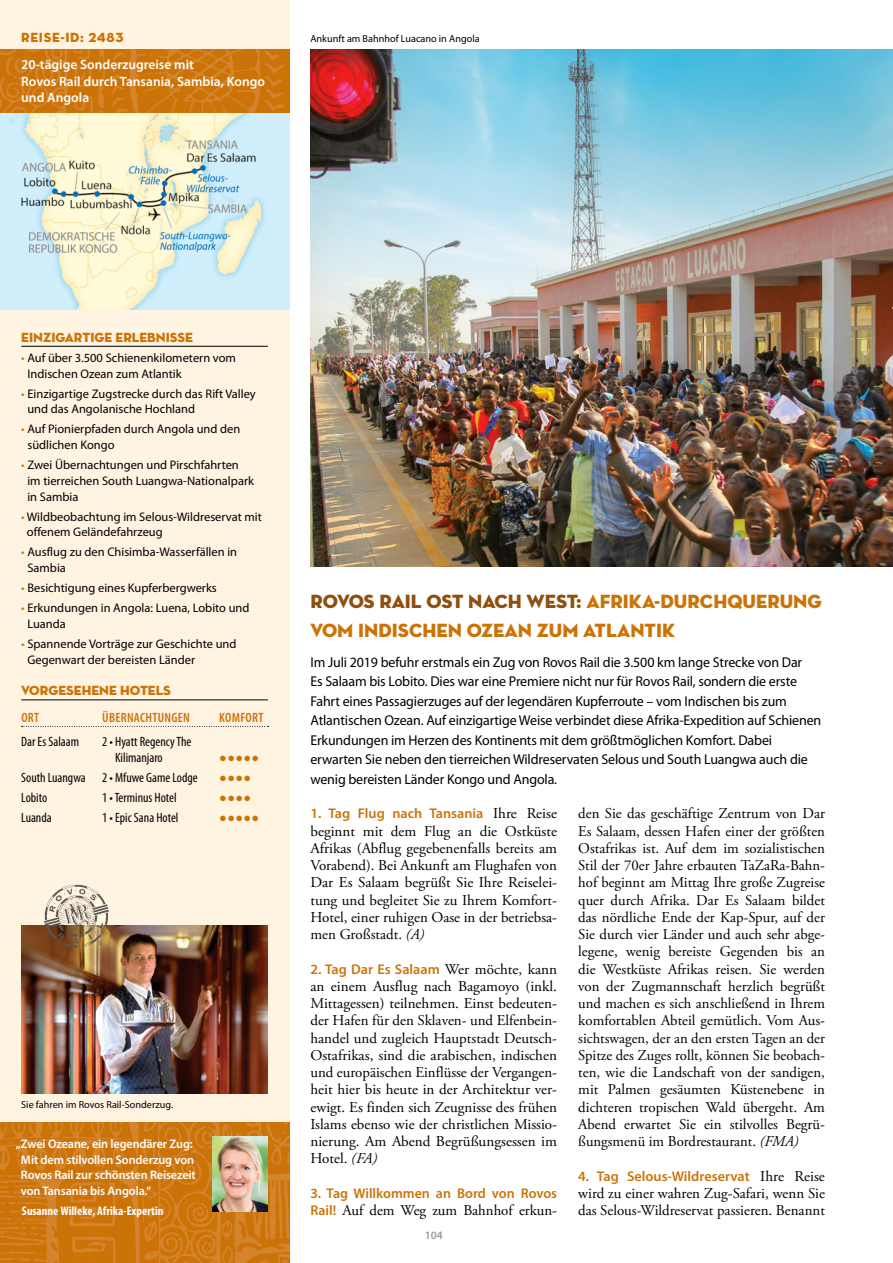
<style>
.page{position:relative;width:893px;height:1263px;background:#fff}
.page>*{position:absolute;margin:0;border:0;box-sizing:border-box;transform-origin:0 0}
.t1{font:19.5px/28.8px "Neutra Disp Titling";color:#cc7307}
.t2{font:15px/17.2px "Adobe Garamond Pro";color:#000;text-align:justify}
.t3{font:14.25px/19.5px "Myriad Pro";letter-spacing:-.01em;color:#000}
.t4{font:600 14.1px "Myriad Pro";color:#cc7307}
.t5{font:condensed 13.5px/15.8px "Myriad Pro";color:#000}
.t6{font:600 13.5px/16.5px "Myriad Pro";color:#fff}
.t7{font:13.5px "Neutra Disp Titling";color:#cc7307}
.t8{font:600 condensed 13.5px "Myriad Pro";letter-spacing:.02em;color:#cc7307}
.t9{font:13.5px "Neutra Disp Titling";letter-spacing:.05em;color:#cc7307}
.t10{font:12.75px "Arial";color:#cc7307}
.t11{font:12.45px/15.8px "Myriad Pro";color:#000}
.t12{font:600 12.45px/15.8px "Myriad Pro";letter-spacing:-.01em;color:#fff}
.t13{font:700 condensed 12.45px "Myriad Pro";color:#fff}
.t14{font:600 11.25px "Myriad Pro";color:#9a9897}
.t15{font:10.2px "Myriad Pro";color:#000}
.s1{color:#cc7307}
.s2{color:#8f4f0e}
.s3{font-family:"Adobe Garamond Pro";font-weight:400;font-size:15px;color:#000}
.s4{font-style:italic}
.s5{font-family:"Myriad Pro";font-weight:600;font-size:14.1px;color:#cc7307}
</style>
<div class="page">
<div style="left:0;top:0;width:289px;height:1263px;background:#fff3e1"></div>
<img style="left:0;top:49px;width:289px;height:261px">
<hr style="left:21px;top:346px;width:247px;height:1px;background:#000">
<hr style="left:21px;top:700px;width:247px;height:1px;background:#000">
<svg style="left:22px;top:726px;width:246px;height:1px"></svg>
<img style="left:0;top:1123px;width:289px;height:140px">
<img style="left:310px;top:49px;width:583px;height:517px">
<img style="left:21px;top:926px;width:247px;height:167px">
<img style="left:42px;top:884px;width:70px;height:66px">
<img style="left:213px;top:1136px;width:55px;height:75px">
<p class="t9" style="left:21px;top:29px;width:104px">REISE-ID: 2483</p>
<p class="t6" style="left:21px;top:57px;width:245px">20-tägige Sonderzugreise mit<br>Rovos Rail durch Tansania, Sambia, Kongo und Angola</p>
<p class="t15" style="left:310px;top:33px;width:171px">Ankunft am Bahnhof Luacano in Angola</p>
<p class="t7" style="left:21px;top:329px;width:173px">EINZIGARTIGE ERLEBNISSE</p>
<p class="t11" style="left:27px;top:350px;width:210px;text-indent:-6px"><span class="s1">•</span> Auf über 3.500 Schienenkilometern vom<br>Indischen Ozean zum Atlantik</p>
<p class="t11" style="left:27px;top:386px;width:230px;text-indent:-6px"><span class="s1">•</span> Einzigartige Zugstrecke durch das Rift Valley und das Angolanische Hochland</p>
<p class="t11" style="left:27px;top:421px;width:214px;text-indent:-6px"><span class="s1">•</span> Auf Pionierpfaden durch Angola und den südlichen Kongo</p>
<p class="t11" style="left:27px;top:457px;width:228px;text-indent:-6px"><span class="s1">•</span> Zwei Übernachtungen und Pirschfahrten im tierreichen South Luangwa-Nationalpark in Sambia</p>
<p class="t11" style="left:27px;top:509px;width:237px;text-indent:-6px"><span class="s1">•</span> Wildbeobachtung im Selous-Wildreservat mit offenem Geländefahrzeug</p>
<p class="t11" style="left:27px;top:544px;width:211px;text-indent:-6px"><span class="s1">•</span> Ausflug zu den Chisimba-Wasserfällen in<br>Sambia</p>
<p class="t11" style="left:21px;top:580px;width:197px"><span class="s1">•</span> Besichtigung eines Kupferbergwerks</p>
<p class="t11" style="left:27px;top:600px;width:224px;text-indent:-6px"><span class="s1">•</span> Erkundungen in Angola: Luena, Lobito und<br>Luanda</p>
<p class="t11" style="left:27px;top:636px;width:211px;text-indent:-6px"><span class="s1">•</span> Spannende Vorträge zur Geschichte und<br>Gegenwart der bereisten Länder</p>
<p class="t7" style="left:21px;top:682px;width:151px">VORGESEHENE HOTELS</p>
<p class="t8" style="left:21px;top:710px;width:19px">ORT</p>
<p class="t8" style="left:102px;top:710px;width:89px">ÜBERNACHTUNGEN</p>
<p class="t8" style="left:219px;top:710px;width:46px">KOMFORT</p>
<p class="t5" style="left:21px;top:734px;width:59px">Dar Es Salaam</p>
<p class="t5" style="left:115px;top:734px;width:78px;text-indent:-13px">2 • Hyatt RegencyThe<br>Kilimanjaro</p>
<p class="t10" style="left:219px;top:749px;width:42px">●●●●●</p>
<p class="t5" style="left:21px;top:770px;width:178px">South Luangwa 2 • Mfuwe Game Lodge</p>
<p class="t10" style="left:219px;top:769px;width:33px">●●●●</p>
<p class="t5" style="left:21px;top:790px;width:27px">Lobito</p>
<p class="t5" style="left:102px;top:790px;width:76px">1 •Terminus Hotel</p>
<p class="t10" style="left:219px;top:789px;width:33px">●●●●</p>
<p class="t5" style="left:21px;top:810px;width:32px">Luanda</p>
<p class="t5" style="left:102px;top:810px;width:78px">1 • Epic Sana Hotel</p>
<p class="t10" style="left:219px;top:809px;width:42px">●●●●●</p>
<p class="t15" style="left:21px;top:1098px;width:153px">Sie fahren im Rovos Rail-Sonderzug.</p>
<p class="t12" style="left:21px;top:1136px;width:176px;text-indent:-5px">„Zwei Ozeane, ein legendärer Zug:<br>Mit dem stilvollen Sonderzug von<br>Rovos Rail zur schönsten Reisezeit von Tansania bis Angola.“</p>
<p class="t13" style="left:22px;top:1204px;width:143px">Susanne Willeke, Afrika-Expertin</p>
<h1 class="t1" style="left:310px;top:587px;width:513px"><span class="s2">ROVOS RAIL OST NACH WEST:</span> AFRIKA-DURCHQUERUNG<br>VOM INDISCHEN OZEAN ZUM ATLANTIK</h1>
<p class="t3" style="left:310px;top:653px;width:512px">Im Juli 2019 befuhr erstmals ein Zug von Rovos Rail die 3.500 km lange Strecke von Dar<br>Es Salaam bis Lobito. Dies war eine Premiere nicht nur für Rovos Rail, sondern die erste Fahrt eines Passagierzuges auf der legendären Kupferroute – vom Indischen bis zum Atlantischen Ozean. Auf einzigartige Weise verbindet diese Afrika-Expedition auf Schienen Erkundungen im Herzen des Kontinents mit dem größtmöglichen Komfort. Dabei erwarten Sie neben den tierreichen Wildreservaten Selous und South Luangwa auch die wenig bereisten Länder Kongo und Angola.</p>
<p class="t4" style="left:310px;top:806px;width:248px">1. Tag Flug nach Tansania <span class="s3">Ihre Reise</span></p>
<p class="t2" style="left:310px;top:823px;width:248px">beginnt mit dem Flug an die Ostküste Afrikas (Abflug gegebenenfalls bereits am Vorabend). Bei Ankunft am Flughafen von Dar Es Salaam begrüßt Sie Ihre Reiselei&shy;tung und begleitet Sie zu Ihrem Komfort-Hotel, einer ruhigen Oase in der betriebsa&shy;men Großstadt. <span class="s4">(A)</span></p>
<p class="t4" style="left:310px;top:961px;width:248px">2. Tag Dar Es Salaam <span class="s3">Wer möchte, kann</span></p>
<p class="t2" style="left:310px;top:978px;width:248px">an einem Ausflug nach Bagamoyo (inkl.<br>Mittagessen) teilnehmen. Einst bedeuten&shy;der Hafen für den Sklaven- und Elfenbein&shy;handel und zugleich Hauptstadt Deutsch-Ostafrikas, sind die arabischen, indischen und europäischen Einflüsse der Vergangen&shy;heit hier bis heute in der Architektur ver&shy;ewigt. Es finden sich Zeugnisse des frühen Islams ebenso wie der christlichen Missio&shy;nierung. Am Abend Begrüßungsessen im Hotel. <span class="s4">(FA)</span></p>
<p class="t4" style="left:310px;top:1185px;width:248px">3. Tag Willkommen an Bord von Rovos</p>
<p class="t2" style="left:310px;top:1202px;width:248px"><span class="s5">Rail!</span> Auf dem Weg zum Bahnhof erkun-</p>
<p class="t2" style="left:578px;top:805px;width:248px">den Sie das geschäftige Zentrum von Dar Es Salaam, dessen Hafen einer der größten Ostafrikas ist. Auf dem im sozialistischen Stil der 70er Jahre erbauten TaZaRa-Bahn&shy;hof beginnt am Mittag Ihre große Zugreise quer durch Afrika. Dar Es Salaam bildet das nördliche Ende der Kap-Spur, auf der Sie durch vier Länder und auch sehr abge&shy;legene, wenig bereiste Gegenden bis an die Westküste Afrikas reisen. Sie werden von der Zugmannschaft herzlich begrüßt und machen es sich anschließend in Ihrem komfortablen Abteil gemütlich. Vom Aus&shy;sichtswagen, der an den ersten Tagen an der Spitze des Zuges rollt, können Sie beobach&shy;ten, wie die Landschaft von der sandigen, mit Palmen gesäumten Küstenebene in dichteren tropischen Wald übergeht. Am Abend erwartet Sie ein stilvolles Begrü&shy;ßungsmenü im Bordrestaurant. <span class="s4">(FMA)</span></p>
<p class="t4" style="left:578px;top:1168px;width:248px">4. Tag Selous-Wildreservat <span class="s3">Ihre Reise</span></p>
<p class="t2" style="left:578px;top:1185px;width:248px">wird zu einer wahren Zug-Safari, wenn Sie das Selous-Wildreservat passieren. Benannt</p>
<p class="t14" style="left:425px;top:1229px;width:20px">104</p>
</div>
